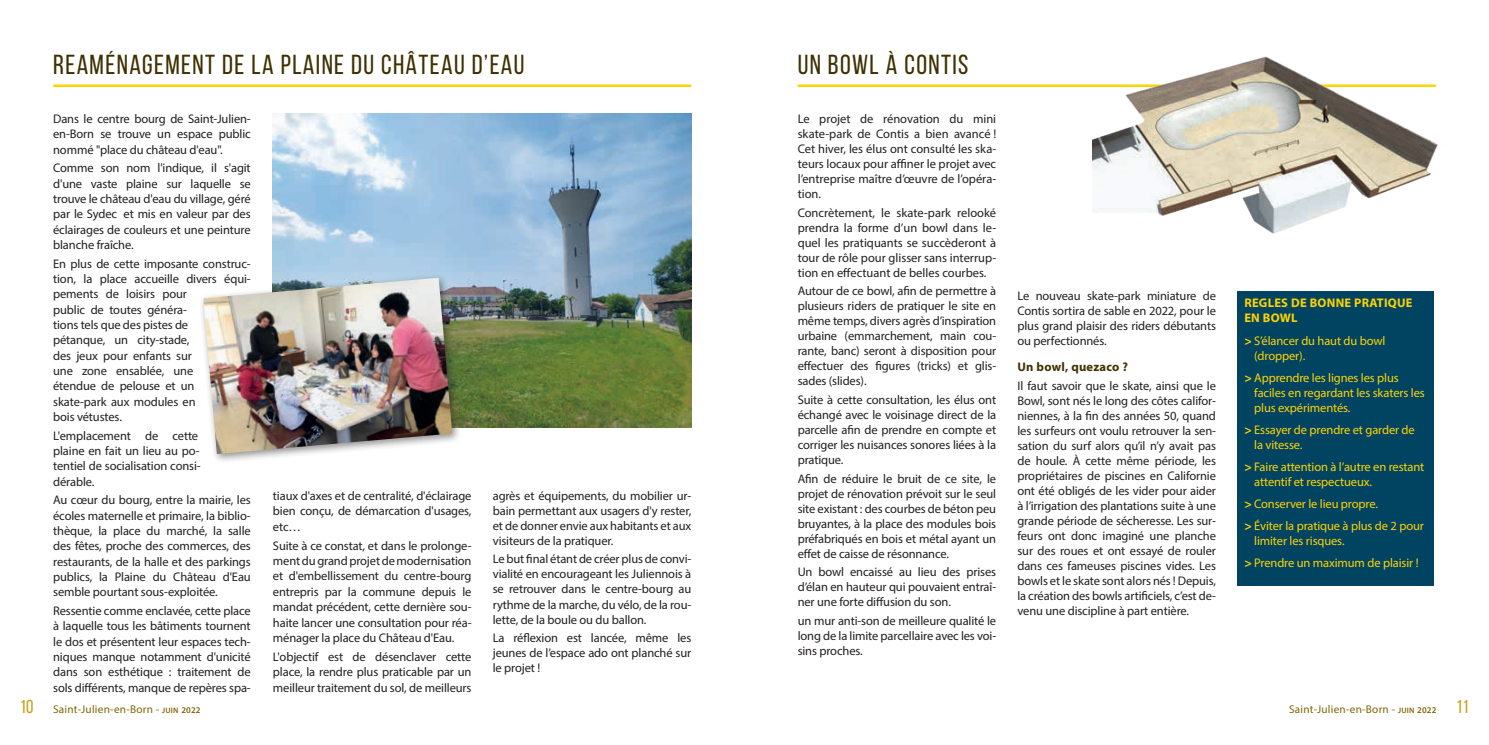
<style>
.page{position:relative;width:1489px;height:745px;background:#fff}
.page>*{position:absolute;margin:0;border:0;box-sizing:border-box;transform-origin:0 0}
.t1{font:27.5px "Bebas Neue";letter-spacing:.05em;color:#3f3002}
.t2{font:12.5px/15px "Myriad Pro";letter-spacing:-.01em;color:#231f20;text-align:justify}
.t3{font:12.5px/15px "Myriad Pro";letter-spacing:-.01em;color:#fed304}
.t4{font:700 12.5px/15px "Myriad Pro";letter-spacing:.02em;color:#fed304}
.t5{font:700 12.5px "Myriad Pro";letter-spacing:.02em;color:#3f3002}
.t6{font:11.25px "Myriad Pro";letter-spacing:.02em;color:#836506}
.s1{font-weight:700}
.s2{font-family:"Bebas Neue";font-size:18.75px;color:#ca9f12}
.s3{font-weight:600;font-size:7.88px}
.s4{font-weight:600;font-size:8.75px}
</style>
<div class="page">
<hr style="left:53px;top:84px;width:638px;height:3px;background:#fed304">
<hr style="left:797px;top:84px;width:638px;height:3px;background:#fed304">
<div style="left:1237px;top:291px;width:196px;height:294px;background:#004462"></div>
<img style="left:273px;top:113px;width:418px;height:314px">
<img style="left:1092px;top:56px;width:346px;height:178px">
<div style="left:199px;top:272px;width:263px;height:191px;background:#231f20;opacity:.5"></div>
<img style="left:203px;top:277px;width:249px;height:177px">
<h1 class="t1" style="left:53px;top:49px;width:473px">REAMÉNAGEMENT DE LA PLAINE DU CHÂTEAU D’EAU</h1>
<p class="t2" style="left:53px;top:111px;width:199px">Dans le centre bourg de Saint-Julien&shy;en-Born se trouve un espace public nommé "place du château d'eau".</p>
<p class="t2" style="left:53px;top:160px;width:199px">Comme son nom l'indique, il s'agit d'une vaste plaine sur laquelle se trouve le château d'eau du village, géré par le Sydec et mis en valeur par des éclairages de couleurs et une peinture blanche fraîche.</p>
<p class="t2" style="left:53px;top:255px;width:199px;text-align:left">En plus de cette imposante construc&shy;tion, la place accueille divers équi&shy;pements de loisirs pour<br>public de toutes généra-<br>tions tels que des pistes de<br>pétanque, un city-stade,<br>des jeux pour enfants sur<br>une zone ensablée, une<br>étendue de pelouse et un skate-park aux modules en<br>bois vétustes.</p>
<p class="t2" style="left:53px;top:427px;width:149px;text-align:left">L'emplacement de cette plaine en fait un lieu au po&shy;tentiel de socialisation consi&shy;dérable.</p>
<p class="t2" style="left:53px;top:492px;width:199px">Au cœur du bourg, entre la mairie, les écoles maternelle et primaire, la biblio&shy;thèque, la place du marché, la salle des fêtes, proche des commerces, des restaurants, de la halle et des parkings publics, la Plaine du Château d'Eau semble pourtant sous-exploitée.</p>
<p class="t2" style="left:53px;top:602px;width:199px">Ressentie comme enclavée, cette place à laquelle tous les bâtiments tournent le dos et présentent leur espaces tech&shy;niques manque notamment d'unicité dans son esthétique : traitement de sols différents, manque de repères spa-</p>
<p class="t2" style="left:273px;top:487px;width:200px;line-height:15.4px">tiaux d'axes et de centralité, d'éclairage bien conçu, de démarcation d'usages, etc…</p>
<p class="t2" style="left:273px;top:537px;width:200px;line-height:15.4px">Suite à ce constat, et dans le prolonge&shy;ment du grand projet de modernisation et d'embellissement du centre-bourg entrepris par la commune depuis le mandat précédent, cette dernière sou&shy;haite lancer une consultation pour réa&shy;ménager la place du Château d'Eau.</p>
<p class="t2" style="left:273px;top:648px;width:200px;line-height:15.4px">L'objectif est de désenclaver cette place, la rendre plus praticable par un meilleur traitement du sol, de meilleurs</p>
<p class="t2" style="left:493px;top:487px;width:200px">agrès et équipements, du mobilier ur&shy;bain permettant aux usagers d'y rester, et de donner envie aux habitants et aux visiteurs de la pratiquer.</p>
<p class="t2" style="left:493px;top:551px;width:200px">Le but final étant de créer plus de convi&shy;vialité en encourageant les Juliennois à se retrouver dans le centre-bourg au rythme de la marche, du vélo, de la rou&shy;lette, de la boule ou du ballon.</p>
<p class="t2" style="left:493px;top:629px;width:200px">La réflexion est lancée, même les jeunes de l’espace ado ont planché sur le projet !</p>
<h1 class="t1" style="left:797px;top:49px;width:172px">UN BOWL À CONTIS</h1>
<p class="t2" style="left:797px;top:111px;width:200px">Le projet de rénovation du mini skate-park de Contis a bien avancé !<br>Cet hiver, les élus ont consulté les ska&shy;teurs locaux pour affiner le projet avec l’entreprise maître d’œuvre de l’opéra&shy;tion.</p>
<p class="t2" style="left:797px;top:204px;width:200px">Concrètement, le skate-park relooké prendra la forme d’un bowl dans le&shy;quel les pratiquants se succèderont à tour de rôle pour glisser sans interrup&shy;tion en effectuant de belles courbes.</p>
<p class="t2" style="left:797px;top:283px;width:200px">Autour de ce bowl, afin de permettre à plusieurs riders de pratiquer le site en même temps, divers agrès d’inspiration urbaine (emmarchement, main cou&shy;rante, banc) seront à disposition pour effectuer des figures (tricks) et glis&shy;sades (slides).</p>
<p class="t2" style="left:797px;top:392px;width:200px">Suite à cette consultation, les élus ont échangé avec le voisinage direct de la parcelle afin de prendre en compte et corriger les nuisances sonores liées à la pratique.</p>
<p class="t2" style="left:797px;top:470px;width:200px">Afin de réduire le bruit de ce site, le projet de rénovation prévoit sur le seul site existant : des courbes de béton peu bruyantes, à la place des modules bois préfabriqués en bois et métal ayant un effet de caisse de résonnance.</p>
<p class="t2" style="left:797px;top:564px;width:200px">Un bowl encaissé au lieu des prises d’élan en hauteur qui pouvaient entraî&shy;ner une forte diffusion du son.</p>
<p class="t2" style="left:797px;top:612px;width:200px">un mur anti-son de meilleure qualité le long de la limite parcellaire avec les voi&shy;sins proches.</p>
<p class="t2" style="left:1017px;top:288px;width:200px">Le nouveau skate-park miniature de Contis sortira de sable en 2022, pour le plus grand plaisir des riders débutants ou perfectionnés.</p>
<p class="t5" style="left:1017px;top:358px;width:112px">Un bowl, quezaco ?</p>
<p class="t2" style="left:1017px;top:377px;width:200px">Il faut savoir que le skate, ainsi que le Bowl, sont nés le long des côtes califor&shy;niennes, à la fin des années 50, quand les surfeurs ont voulu retrouver la sen&shy;sation du surf alors qu’il n’y avait pas de houle. À cette même période, les propriétaires de piscines en Californie ont été obligés de les vider pour aider à l’irrigation des plantations suite à une grande période de sécheresse. Les sur&shy;feurs ont donc imaginé une planche sur des roues et ont essayé de rouler dans ces fameuses piscines vides. Les bowls et le skate sont alors nés ! Depuis, la création des bowls artificiels, c’est de&shy;venu une discipline à part entière.</p>
<p class="t4" style="left:1244px;top:295px;width:170px">REGLES DE BONNE PRATIQUE<br>EN BOWL</p>
<p class="t3" style="left:1254px;top:332px;width:133px;text-indent:-10px"><span class="s1">&gt;</span> S’élancer du haut du bowl (dropper).</p>
<p class="t3" style="left:1254px;top:369px;width:172px;text-indent:-10px"><span class="s1">&gt;</span> Apprendre les lignes les plus faciles en regardant les skaters les plus expérimentés.</p>
<p class="t3" style="left:1254px;top:421px;width:162px;text-indent:-10px"><span class="s1">&gt;</span> Essayer de prendre et garder de la vitesse.</p>
<p class="t3" style="left:1254px;top:458px;width:172px;text-indent:-10px"><span class="s1">&gt;</span> Faire attention à l’autre en restant attentif et respectueux.</p>
<p class="t3" style="left:1244px;top:492px;width:181px;line-height:22.1px"><span class="s1">&gt;</span> Conserver le lieu propre.<br><span class="s1">&gt;</span> Éviter la pratique à plus de 2 pour</p>
<p class="t3" style="left:1244px;top:529px;width:176px;line-height:22.1px;text-indent:10px">limiter les risques.<br><span class="s1">&gt;</span> Prendre un maximum de plaisir !</p>
<p class="t6" style="left:20px;top:701px;width:182px"><span class="s2">10</span> Saint-Julien-en-Born - <span class="s3">JUIN</span> <span class="s4">2022</span></p>
<p class="t6" style="left:1288px;top:701px;width:181px">Saint-Julien-en-Born - <span class="s3">JUIN</span> <span class="s4">2022</span> <span class="s2">11</span></p>
</div>
